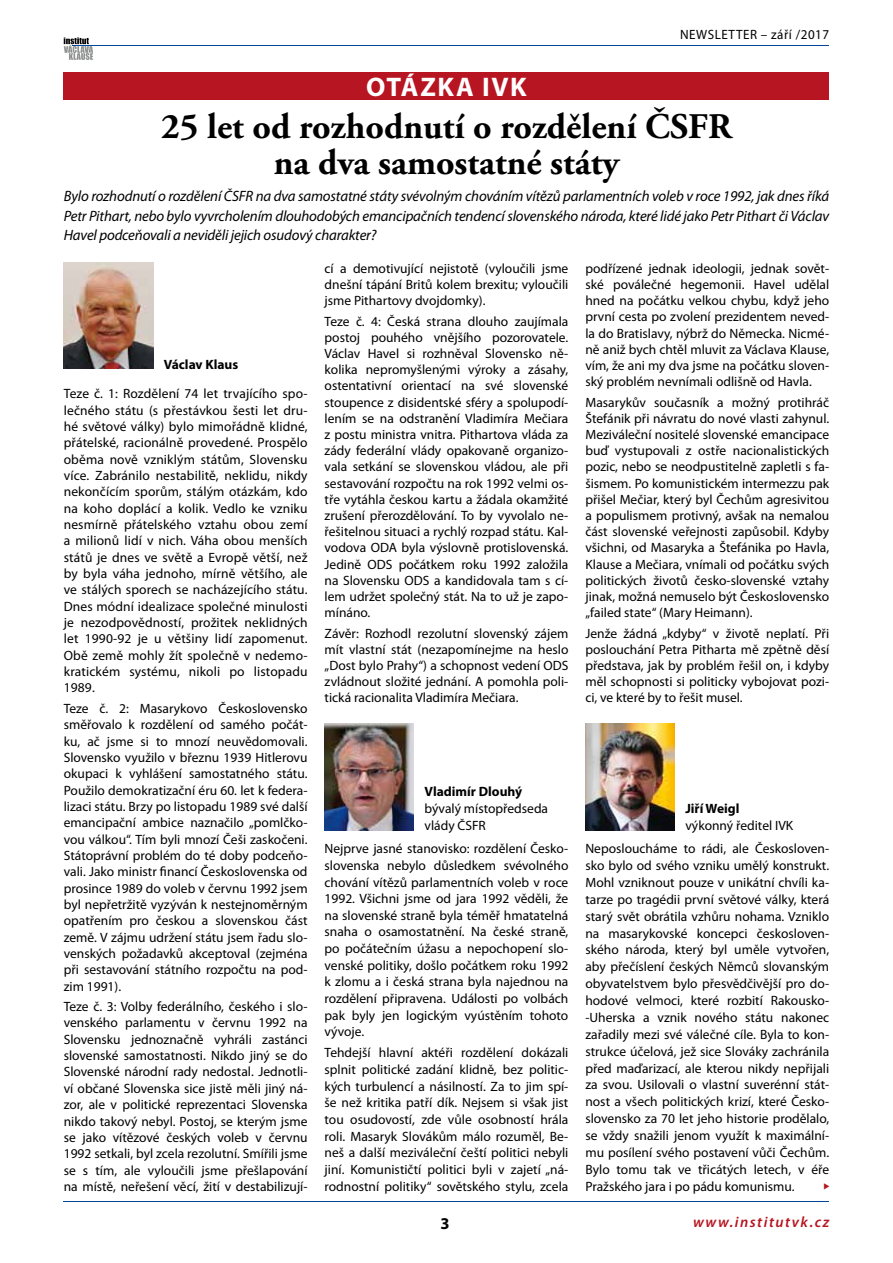
<style>
.page{position:relative;width:893px;height:1263px;background:#fff}
.page>*{position:absolute;margin:0;border:0;box-sizing:border-box;transform-origin:0 0}
.t1{font:700 36px/36px "Adobe Garamond Pro";color:#000;text-align:center}
.t2{font:700 27px "Myriad Pro";letter-spacing:.06em;color:#fff}
.t3{font:700 16.5px "Myriad Pro";color:#000}
.t4{font:italic 15px/19.5px "Myriad Pro";letter-spacing:-.01em;color:#000;text-align:justify}
.t5{font:italic 600 15px "Myriad Pro";letter-spacing:.1em;color:#b61521}
.t6{font:13.5px/16.2px "Myriad Pro";color:#000;text-align:justify}
.t7{font:700 13.5px "Myriad Pro";color:#000}
.t8{font:13.5px "Myriad Pro";letter-spacing:.04em;color:#000}
</style>
<div class="page">
<hr style="left:64px;top:1201px;width:765px;height:1px;background:#004799">
<svg style="left:64px;top:37px;width:29px;height:23px"></svg>
<hr style="left:72px;top:45px;width:242px;height:1px;background:#004799">
<hr style="left:149px;top:45px;width:679px;height:1px;background:#004799">
<div style="left:64px;top:72px;width:765px;height:28px;background:#b61521"></div>
<img style="left:64px;top:263px;width:89px;height:106px">
<img style="left:325px;top:724px;width:89px;height:106px">
<img style="left:585px;top:724px;width:90px;height:106px">
<p class="t8" style="left:680px;top:27px;width:151px">NEWSLETTER – září /2017</p>
<h2 class="t2" style="left:366px;top:72px;width:162px">OTÁZKA IVK</h2>
<h1 class="t1" style="left:161px;top:109px;width:572px">25 let od rozhodnutí o rozdělení ČSFR na dva samostatné státy</h1>
<p class="t4" style="left:64px;top:187px;width:767px">Bylo rozhodnutí o rozdělení ČSFR na dva samostatné státy svévolným chováním vítězů parlamentních voleb v roce 1992, jak dnes říká Petr Pithart, nebo bylo vyvrcholením dlouhodobých emancipačních tendencí slovenského národa, které lidé jako Petr Pithart či Václav Havel podceňovali a neviděli jejich osudový charakter?</p>
<p class="t7" style="left:164px;top:357px;width:76px">Václav Klaus</p>
<p class="t6" style="left:64px;top:386px;width:245px">Teze č. 1: Rozdělení 74 let trvajícího spo&shy;lečného státu (s přestávkou šesti let dru&shy;hé světové války) bylo mimořádně klidné, přátelské, racionálně provedené. Prospělo oběma nově vzniklým státům, Slovensku více. Zabránilo nestabilitě, neklidu, nikdy nekončícím sporům, stálým otázkám, kdo na koho doplácí a kolik. Vedlo ke vzniku nesmírně přátelského vztahu obou zemí a milionů lidí v nich. Váha obou menších států je dnes ve světě a Evropě větší, než by byla váha jednoho, mírně většího, ale ve stálých sporech se nacházejícího státu.<br>Dnes módní idealizace společné minulosti je nezodpovědností, prožitek neklidných let 1990-92 je u většiny lidí zapomenut.<br>Obě země mohly žít společně v nedemo&shy;kratickém systému, nikoli po listopadu 1989.</p>
<p class="t6" style="left:64px;top:700px;width:245px">Teze č. 2: Masarykovo Československo směřovalo k rozdělení od samého počát&shy;ku, ač jsme si to mnozí neuvědomovali.<br>Slovensko využilo v březnu 1939 Hitlerovu okupaci k vyhlášení samostatného státu.<br>Použilo demokratizační éru 60. let k federa&shy;lizaci státu. Brzy po listopadu 1989 své další emancipační ambice naznačilo „pomlčko&shy;vou válkou“. Tím byli mnozí Češi zaskočeni.<br>Státoprávní problém do té doby podceňo&shy;vali. Jako ministr financí Československa od prosince 1989 do voleb v červnu 1992 jsem byl nepřetržitě vyzýván k nestejnoměrným opatřením pro českou a slovenskou část země. V zájmu udržení státu jsem řadu slo&shy;venských požadavků akceptoval (zejména při sestavování státního rozpočtu na pod&shy;zim 1991).</p>
<p class="t6" style="left:64px;top:999px;width:245px">Teze č. 3: Volby federálního, českého i slo&shy;venského parlamentu v červnu 1992 na Slovensku jednoznačně vyhráli zastánci slovenské samostatnosti. Nikdo jiný se do Slovenské národní rady nedostal. Jednotli&shy;ví občané Slovenska sice jistě měli jiný ná&shy;zor, ale v politické reprezentaci Slovenska nikdo takový nebyl. Postoj, se kterým jsme se jako vítězové českých voleb v červnu 1992 setkali, byl zcela rezolutní. Smířili jsme se s tím, ale vyloučili jsme přešlapování na místě, neřešení věcí, žití v destabilizují-</p>
<p class="t6" style="left:325px;top:260px;width:245px">cí a demotivující nejistotě (vyloučili jsme dnešní tápání Britů kolem brexitu; vyloučili jsme Pithartovy dvojdomky).</p>
<p class="t6" style="left:325px;top:313px;width:245px">Teze č. 4: Česká strana dlouho zaujímala postoj pouhého vnějšího pozorovatele.<br>Václav Havel si rozhněval Slovensko ně&shy;kolika nepromyšlenými výroky a zásahy, ostentativní orientací na své slovenské stoupence z disidentské sféry a spolupodí&shy;lením se na odstranění Vladimíra Mečiara z postu ministra vnitra. Pithartova vláda za zády federální vlády opakovaně organizo&shy;vala setkání se slovenskou vládou, ale při sestavování rozpočtu na rok 1992 velmi os&shy;tře vytáhla českou kartu a žádala okamžité zrušení přerozdělování. To by vyvolalo ne&shy;řešitelnou situaci a rychlý rozpad státu. Kal&shy;vodova ODA byla výslovně protislovenská.<br>Jedině ODS počátkem roku 1992 založila na Slovensku ODS a kandidovala tam s cí&shy;lem udržet společný stát. Na to už je zapo&shy;mínáno.</p>
<p class="t6" style="left:325px;top:625px;width:245px">Závěr: Rozhodl rezolutní slovenský zájem mít vlastní stát (nezapomínejme na heslo „Dost bylo Prahy“) a schopnost vedení ODS zvládnout složité jednání. A pomohla poli&shy;tická racionalita Vladimíra Mečiara.</p>
<p class="t6" style="left:585px;top:260px;width:245px">podřízené jednak ideologii, jednak sovět&shy;ské poválečné hegemonii. Havel udělal hned na počátku velkou chybu, když jeho první cesta po zvolení prezidentem neved&shy;la do Bratislavy, nýbrž do Německa. Nicmé&shy;ně aniž bych chtěl mluvit za Václava Klause, vím, že ani my dva jsme na počátku sloven&shy;ský problém nevnímali odlišně od Havla.</p>
<p class="t6" style="left:585px;top:394px;width:245px">Masarykův současník a možný protihráč Štefánik při návratu do nové vlasti zahynul.<br>Meziváleční nositelé slovenské emancipace buď vystupovali z ostře nacionalistických pozic, nebo se neodpustitelně zapletli s fa&shy;šismem. Po komunistickém intermezzu pak přišel Mečiar, který byl Čechům agresivitou a populismem protivný, avšak na nemalou část slovenské veřejnosti zapůsobil. Kdyby všichni, od Masaryka a Štefánika po Havla, Klause a Mečiara, vnímali od počátku svých politických životů česko-slovenské vztahy jinak, možná nemuselo být Československo „failed state“ (Mary Heimann).</p>
<p class="t6" style="left:585px;top:625px;width:245px">Jenže žádná „kdyby“ v životě neplatí. Při poslouchání Petra Pitharta mě zpětně děsí představa, jak by problém řešil on, i kdyby měl schopnosti si politicky vybojovat pozi&shy;ci, ve které by to řešit musel.</p>
<p class="t7" style="left:424px;top:784px;width:99px">Vladimír Dlouhý</p>
<p class="t6" style="left:424px;top:800px;width:125px;line-height:17.2px">bývalý místopředseda vlády ČSFR</p>
<p class="t7" style="left:685px;top:801px;width:56px">Jiří Weigl</p>
<p class="t6" style="left:685px;top:818px;width:109px">výkonný ředitel IVK</p>
<p class="t6" style="left:325px;top:840px;width:245px;line-height:16.6px">Nejprve jasné stanovisko: rozdělení Česko&shy;slovenska nebylo důsledkem svévolného chování vítězů parlamentních voleb v roce 1992. Všichni jsme od jara 1992 věděli, že na slovenské straně byla téměř hmatatelná snaha o osamostatnění. Na české straně, po počátečním úžasu a nepochopení slo&shy;venské politiky, došlo počátkem roku 1992 k zlomu a i česká strana byla najednou na rozdělení připravena. Události po volbách pak byly jen logickým vyústěním tohoto vývoje.</p>
<p class="t6" style="left:325px;top:1045px;width:245px;line-height:16.6px">Tehdejší hlavní aktéři rozdělení dokázali splnit politické zadání klidně, bez politic&shy;kých turbulencí a násilností. Za to jim spí&shy;še než kritika patří dík. Nejsem si však jist tou osudovostí, zde vůle osobností hrála roli. Masaryk Slovákům málo rozuměl, Be&shy;neš a další meziváleční čeští politici nebyli jiní. Komunističtí politici byli v zajetí „ná&shy;rodnostní politiky“ sovětského stylu, zcela</p>
<p class="t6" style="left:585px;top:840px;width:245px;line-height:16.8px">Neposloucháme to rádi, ale Českosloven&shy;sko bylo od svého vzniku umělý konstrukt.<br>Mohl vzniknout pouze v unikátní chvíli ka&shy;tarze po tragédii první světové války, která starý svět obrátila vzhůru nohama. Vzniklo na masarykovské koncepci českosloven&shy;ského národa, který byl uměle vytvořen, aby přečíslení českých Němců slovanským obyvatelstvem bylo přesvědčivější pro do&shy;hodové velmoci, které rozbití Rakousko--Uherska a vznik nového státu nakonec zařadily mezi své válečné cíle. Byla to kon&shy;strukce účelová, jež sice Slováky zachránila před maďarizací, ale kterou nikdy nepřijali za svou. Usilovali o vlastní suverénní stát&shy;nost a všech politických krizí, které Česko&shy;slovensko za 70 let jeho historie prodělalo, se vždy snažili jenom využít k maximální&shy;mu posílení svého postavení vůči Čechům.<br>Bylo tomu tak ve třicátých letech, v éře Pražského jara i po pádu komunismu.</p>
<p class="t3" style="left:440px;top:1214px;width:11px">3</p>
<p class="t5" style="left:693px;top:1213px;width:138px">www.institutvk.cz</p>
</div>
